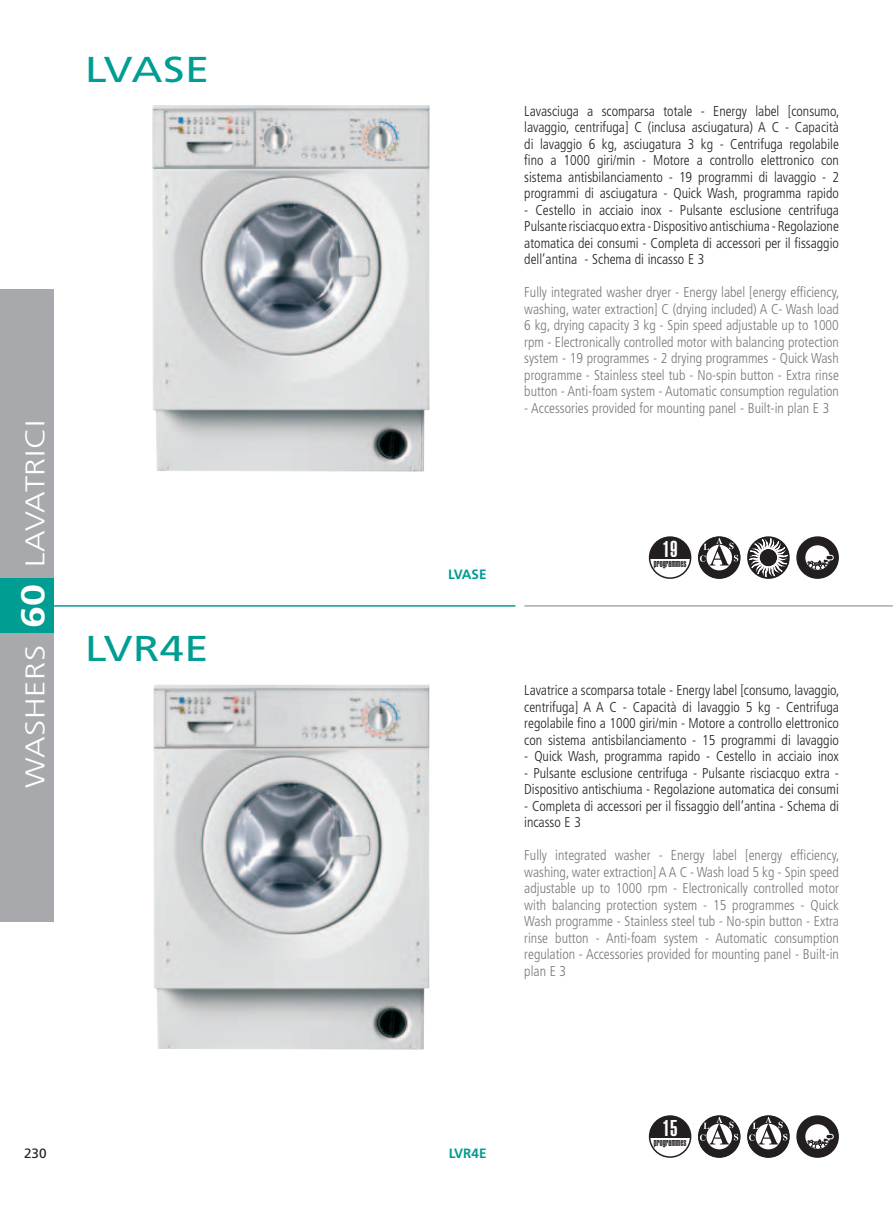
<style>
.page{position:relative;width:893px;height:1212px;background:#fff}
.page>*{position:absolute;margin:0;border:0;box-sizing:border-box;transform-origin:0 0}
.t1{font:36px "Frutiger";letter-spacing:.01em;color:#009d93;scale:1.2 1}
.t2{font:700 33px "Frutiger";color:#fff;scale:1.2 1}
.t3{font:300 27px "Frutiger";letter-spacing:.02em;color:#fff;scale:1.2 1}
.t4{font:900 extra-condensed 22.5px "Helvetica";color:#fff}
.t5{font:300 condensed 14.25px/16.5px "Frutiger";color:#231f20;text-align:justify}
.t6{font:300 condensed 14.25px/16.5px "Frutiger";color:#76787b;text-align:justify}
.t7{font:700 13.5px "Frutiger";color:#009d93}
.t8{font:13.5px "Frutiger";color:#231f20}
.t9{font:900 extra-condensed 10.5px "Helvetica";color:#231f20}
</style>
<div class="page">
<div style="left:0;top:290px;width:54px;height:289px;background:#a8a9ad"></div>
<div style="left:0;top:633px;width:54px;height:289px;background:#a8a9ad"></div>
<hr style="left:524px;top:605px;width:369px;height:2px;background:#a8a9ad">
<div style="left:0;top:579px;width:54px;height:54px;background:#009d93"></div>
<hr style="left:54px;top:605px;width:461px;height:2px;background:#009d93">
<div style="left:747px;top:536px;width:43px;height:43px;border:2px solid #231f20;border-radius:50%"></div>
<svg style="left:748px;top:538px;width:41px;height:39px"></svg>
<div style="left:650px;top:537px;width:41px;height:22px;background:#231f20"></div>
<div style="left:649px;top:536px;width:42px;height:43px;border:2px solid #231f20;border-radius:50%"></div>
<div style="left:698px;top:536px;width:43px;height:43px;border:2px solid #231f20;border-radius:50%"></div>
<svg style="left:698px;top:537px;width:42px;height:41px"></svg>
<div style="left:797px;top:537px;width:41px;height:41px;background:#231f20;border-radius:50%"></div>
<div style="left:796px;top:536px;width:43px;height:43px;border:2px solid #231f20;border-radius:50%"></div>
<div style="left:805px;top:545px;width:25px;height:25px;background:#fff;border-radius:50%"></div>
<svg style="left:808px;top:555px;width:25px;height:15px"></svg>
<div style="left:698px;top:1115px;width:43px;height:43px;border:2px solid #231f20;border-radius:50%"></div>
<svg style="left:698px;top:1116px;width:42px;height:41px"></svg>
<div style="left:797px;top:1116px;width:41px;height:41px;background:#231f20;border-radius:50%"></div>
<div style="left:796px;top:1115px;width:43px;height:43px;border:2px solid #231f20;border-radius:50%"></div>
<div style="left:805px;top:1124px;width:25px;height:25px;background:#fff;border-radius:50%"></div>
<svg style="left:808px;top:1134px;width:25px;height:15px"></svg>
<div style="left:650px;top:1116px;width:41px;height:22px;background:#231f20"></div>
<div style="left:649px;top:1115px;width:42px;height:43px;border:2px solid #231f20;border-radius:50%"></div>
<div style="left:747px;top:1115px;width:43px;height:43px;border:2px solid #231f20;border-radius:50%"></div>
<svg style="left:748px;top:1116px;width:41px;height:41px"></svg>
<img style="left:152px;top:105px;width:278px;height:366px">
<img style="left:153px;top:685px;width:276px;height:364px">
<h1 class="t1" style="left:85px;top:48px;width:105px">LVASE</h1>
<h3 class="t3" style="left:20px;top:567px;width:124px;rotate:-90deg">LAVATRICI</h3>
<h2 class="t2" style="left:14px;top:628px;width:38px;rotate:-90deg">60</h2>
<h3 class="t3" style="left:20px;top:788px;width:121px;rotate:-90deg">WASHERS</h3>
<h1 class="t1" style="left:85px;top:627px;width:104px">LVR4E</h1>
<p class="t8" style="left:24px;top:1145px;width:24px">230</p>
<p class="t5" style="left:524px;top:103px;width:317px">Lavasciuga a scomparsa totale - Energy label [consumo, lavaggio, centrifuga] C (inclusa asciugatura) A C - Capacità di lavaggio 6 kg, asciugatura 3 kg - Centrifuga regolabile fino a 1000 giri/min - Motore a controllo elettronico con sistema antisbilanciamento - 19 programmi di lavaggio - 2 programmi di asciugatura - Quick Wash, programma rapido</p>
<p class="t5" style="left:524px;top:202px;width:316px">- Cestello in acciaio inox - Pulsante esclusione centrifuga Pulsante risciacquo extra - Dispositivo antischiuma - Regolazione atomatica dei consumi - Completa di accessori per il fissaggio dell’antina - Schema di incasso E 3</p>
<p class="t6" style="left:524px;top:284px;width:317px">Fully integrated washer dryer - Energy label [energy efficiency, washing, water extraction] C (drying included) A C- Wash load 6 kg, drying capacity 3 kg - Spin speed adjustable up to 1000 rpm - Electronically controlled motor with balancing protection system - 19 programmes - 2 drying programmes - Quick Wash programme - Stainless steel tub - No-spin button - Extra rinse button - Anti-foam system - Automatic consumption regulation</p>
<p class="t6" style="left:524px;top:400px;width:307px">- Accessories provided for mounting panel - Built-in plan E 3</p>
<p class="t7" style="left:448px;top:566px;width:40px">LVASE</p>
<h3 class="t4" style="left:663px;top:536px;width:16px">19</h3>
<p class="t9" style="left:654px;top:557px;width:34px">programmes</p>
<p class="t5" style="left:524px;top:682px;width:317px">Lavatrice a scomparsa totale - Energy label [consumo, lavaggio, centrifuga] A A C - Capacità di lavaggio 5 kg - Centrifuga regolabile fino a 1000 giri/min - Motore a controllo elettronico con sistema antisbilanciamento - 15 programmi di lavaggio</p>
<p class="t5" style="left:524px;top:748px;width:316px">- Quick Wash, programma rapido - Cestello in acciaio inox</p>
<p class="t5" style="left:524px;top:765px;width:316px">- Pulsante esclusione centrifuga - Pulsante risciacquo extra -<br>Dispositivo antischiuma - Regolazione automatica dei consumi</p>
<p class="t5" style="left:524px;top:798px;width:316px">- Completa di accessori per il fissaggio dell’antina - Schema di incasso E 3</p>
<p class="t6" style="left:524px;top:847px;width:317px">Fully integrated washer - Energy label [energy efficiency, washing, water extraction] A A C - Wash load 5 kg - Spin speed adjustable up to 1000 rpm - Electronically controlled motor with balancing protection system - 15 programmes - Quick Wash programme - Stainless steel tub - No-spin button - Extra rinse button - Anti-foam system - Automatic consumption regulation - Accessories provided for mounting panel - Built-in plan E 3</p>
<p class="t7" style="left:449px;top:1145px;width:39px">LVR4E</p>
<h3 class="t4" style="left:663px;top:1115px;width:16px">15</h3>
<p class="t9" style="left:654px;top:1136px;width:34px">programmes</p>
</div>
